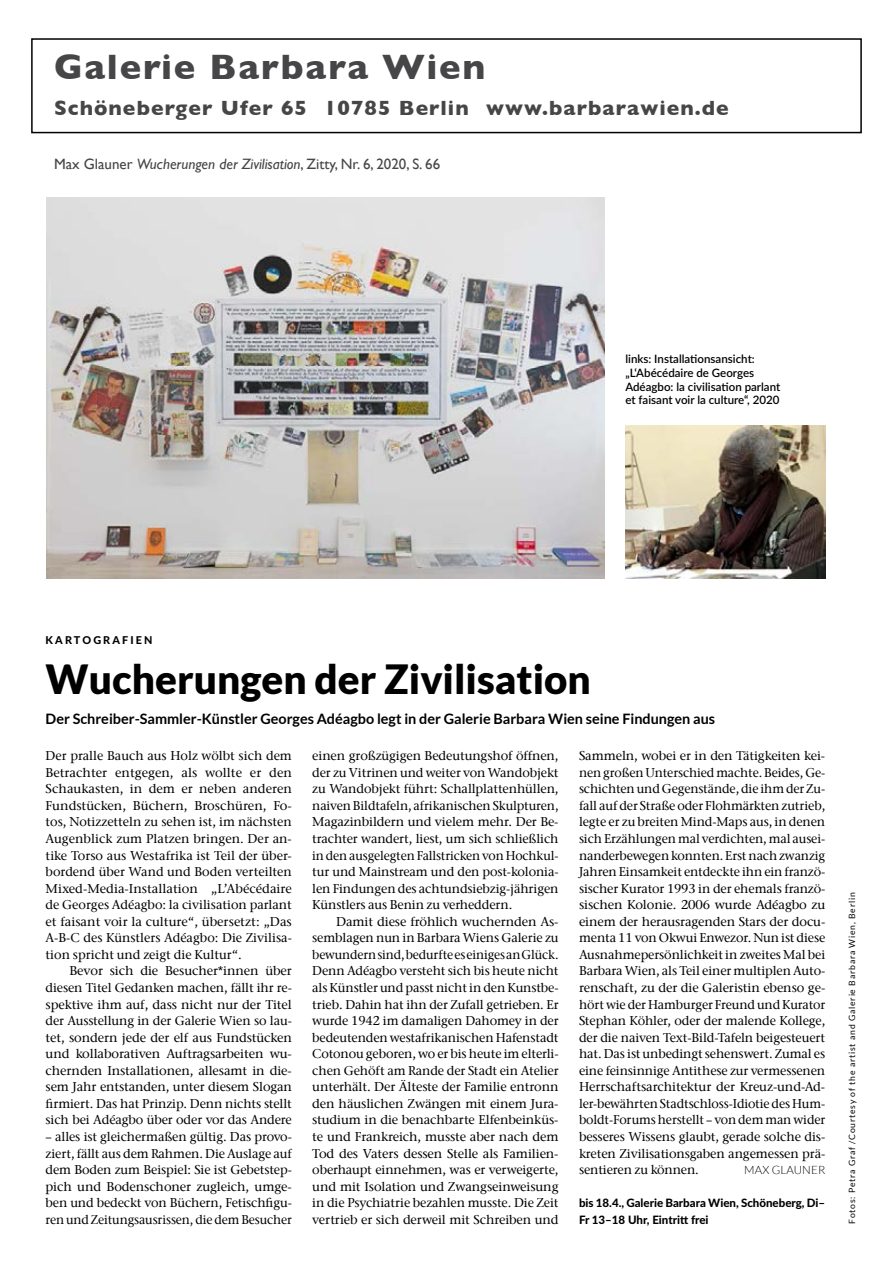
<style>
.page{position:relative;width:893px;height:1263px;background:#fff}
.page>*{position:absolute;margin:0;border:0;box-sizing:border-box;transform-origin:0 0}
.t1{font:900 40.35px "Lato";color:#000}
.t2{font:700 36px "Gill Sans";letter-spacing:.05em;color:#464648}
.t3{font:700 21px "Gill Sans";letter-spacing:.05em;color:#464648}
.t4{font:15px "Gill Sans";color:#464648}
.t5{font:700 14.4px "Lato";color:#000}
.t6{font:14.4px "Lato";letter-spacing:.05em;color:#000}
.t7{font:500 12.6px/16.5px "ITC Stone Serif Com";letter-spacing:-.01em;color:#000;text-align:justify}
.t8{font:600 11.55px/13.8px "Lato";color:#000}
.t9{font:800 11.55px/16.5px "Lato";color:#000}
.t10{font:300 11.55px "Lato";letter-spacing:.01em;color:#000}
.t11{font:800 10.8px "Lato";letter-spacing:.2em;color:#000}
.t12{font:8.7px "Lato";letter-spacing:.09em;color:#000}
.s1{font-style:italic}
</style>
<div class="page">
<div style="left:31px;top:38px;width:831px;height:95px;border:2px solid #000"></div>
<img style="left:46px;top:197px;width:558px;height:381px">
<img style="left:625px;top:425px;width:200px;height:153px">
<h2 class="t2" style="left:54px;top:38px;width:433px">Galerie Barbara Wien</h2>
<h3 class="t3" style="left:54px;top:91px;width:676px">Schöneberger Ufer 65 10785 Berlin www.barbarawien.de</h3>
<p class="t4" style="left:54px;top:155px;width:388px">Max Glauner <span class="s1">Wucherungen der Zivilisation</span>, Zitty, Nr. 6, 2020, S. 66</p>
<p class="t6" style="left:46px;top:153px;width:52px">KUNST</p>
<p class="t8" style="left:625px;top:351px;width:156px">links: Installationsansicht: „L‘Abécédaire de Georges<br>Adéagbo: la civilisation parlant et faisant voir la culture“, 2020</p>
<p class="t11" style="left:46px;top:632px;width:109px">KARTOGRAFIEN</p>
<h1 class="t1" style="left:46px;top:656px;width:547px">Wucherungen der Zivilisation</h1>
<p class="t5" style="left:46px;top:711px;width:671px">Der Schreiber-Sammler-Künstler Georges Adéagbo legt in der Galerie Barbara Wien seine Findungen aus</p>
<p class="t7" style="left:46px;top:747px;width:248px">Der pralle Bauch aus Holz wölbt sich dem Betrachter entgegen, als wollte er den Schaukasten, in dem er neben anderen Fundstücken, Büchern, Broschüren, Fo&shy;tos, Notizzetteln zu sehen ist, im nächsten Augenblick zum Platzen bringen. Der an&shy;tike Torso aus Westafrika ist Teil der über&shy;bordend über Wand und Boden verteilten Mixed-Media-Installation „L’Abécédaire de Georges Adéagbo: la civilisation parlant et faisant voir la culture“, übersetzt: „Das A-B-C des Künstlers Adéagbo: Die Zivilisa&shy;tion spricht und zeigt die Kultur“.</p>
<p class="t7" style="left:46px;top:963px;width:248px;text-indent:24px">Bevor sich die Besucher*innen über diesen Titel Gedanken machen, fällt ihr re&shy;spektive ihm auf, dass nicht nur der Titel der Ausstellung in der Galerie Wien so lau&shy;tet, sondern jede der elf aus Fundstücken und kollaborativen Auftragsarbeiten wu&shy;chernden Installationen, allesamt in die&shy;sem Jahr entstanden, unter diesem Slogan firmiert. Das hat Prinzip. Denn nichts stellt sich bei Adéagbo über oder vor das Andere</p>
<p class="t7" style="left:46px;top:1128px;width:248px">– alles ist gleichermaßen gültig. Das provo&shy;ziert, fällt aus dem Rahmen. Die Auslage auf dem Boden zum Beispiel: Sie ist Gebetstep&shy;pich und Bodenschoner zugleich, umge&shy;ben und bedeckt von Büchern, Fetischfigu&shy;ren und Zeitungsausrissen, die dem Besucher</p>
<p class="t7" style="left:312px;top:747px;width:248px">einen großzügigen Bedeutungshof öffnen, der zu Vitrinen und weiter von Wandobjekt zu Wandobjekt führt: Schallplattenhüllen, naiven Bildtafeln, afrikanischen Skulpturen, Magazinbildern und vielem mehr. Der Be&shy;trachter wandert, liest, um sich schließlich in den ausgelegten Fallstricken von Hochkul&shy;tur und Mainstream und den post-kolonia&shy;len Findungen des achtundsiebzig-jährigen Künstlers aus Benin zu verheddern.</p>
<p class="t7" style="left:312px;top:913px;width:248px;text-indent:24px">Damit diese fröhlich wuchernden As&shy;semblagen nun in Barbara Wiens Galerie zu bewundern sind, bedurfte es einiges an Glück.<br>Denn Adéagbo versteht sich bis heute nicht als Künstler und passt nicht in den Kunstbe&shy;trieb. Dahin hat ihn der Zufall getrieben. Er wurde 1942 im damaligen Dahomey in der bedeutenden westafrikanischen Hafenstadt Cotonou geboren, wo er bis heute im elterli&shy;chen Gehöft am Rande der Stadt ein Atelier unterhält. Der Älteste der Familie entronn den häuslichen Zwängen mit einem Jura&shy;studium in die benachbarte Elfenbeinküs&shy;te und Frankreich, musste aber nach dem Tod des Vaters dessen Stelle als Familien&shy;oberhaupt einnehmen, was er verweigerte, und mit Isolation und Zwangseinweisung in die Psychiatrie bezahlen musste. Die Zeit vertrieb er sich derweil mit Schreiben und</p>
<p class="t7" style="left:579px;top:747px;width:248px">Sammeln, wobei er in den Tätigkeiten kei&shy;nen großen Unterschied machte. Beides, Ge&shy;schichten und Gegenstände, die ihm der Zu&shy;fall auf der Straße oder Flohmärkten zutrieb, legte er zu breiten Mind-Maps aus, in denen sich Erzählungen mal verdichten, mal ausei&shy;nanderbewegen konnten. Erst nach zwanzig Jahren Einsamkeit entdeckte ihn ein franzö&shy;sischer Kurator 1993 in der ehemals franzö&shy;sischen Kolonie. 2006 wurde Adéagbo zu einem der herausragenden Stars der docu&shy;menta 11 von Okwui Enwezor. Nun ist diese Ausnahmepersönlichkeit in zweites Mal bei Barbara Wien, als Teil einer multiplen Auto&shy;renschaft, zu der die Galeristin ebenso ge&shy;hört wie der Hamburger Freund und Kurator Stephan Köhler, oder der malende Kollege, der die naiven Text-Bild-Tafeln beigesteuert hat. Das ist unbedingt sehenswert. Zumal es eine feinsinnige Antithese zur vermessenen Herrschaftsarchitektur der Kreuz-und-Ad&shy;ler-bewährten Stadtschloss-Idiotie des Hum&shy;boldt-Forums herstellt – von dem man wider besseres Wissens glaubt, gerade solche dis&shy;kreten Zivilisationsgaben angemessen prä&shy;sentieren zu können.</p>
<p class="t10" style="left:744px;top:1164px;width:82px">MAX GLAUNER</p>
<p class="t9" style="left:579px;top:1194px;width:248px">bis 18.4., Galerie Barbara Wien, Schöneberg, Di–<br>Fr 13–18 Uhr, Eintritt frei</p>
<p class="t12" style="left:847px;top:1224px;width:333px;rotate:-90deg">FOTOS: PETRA GRAF /COURTESY OF THE ARTIST AND GALERIE BARBARA WIEN, BERLIN</p>
</div>
